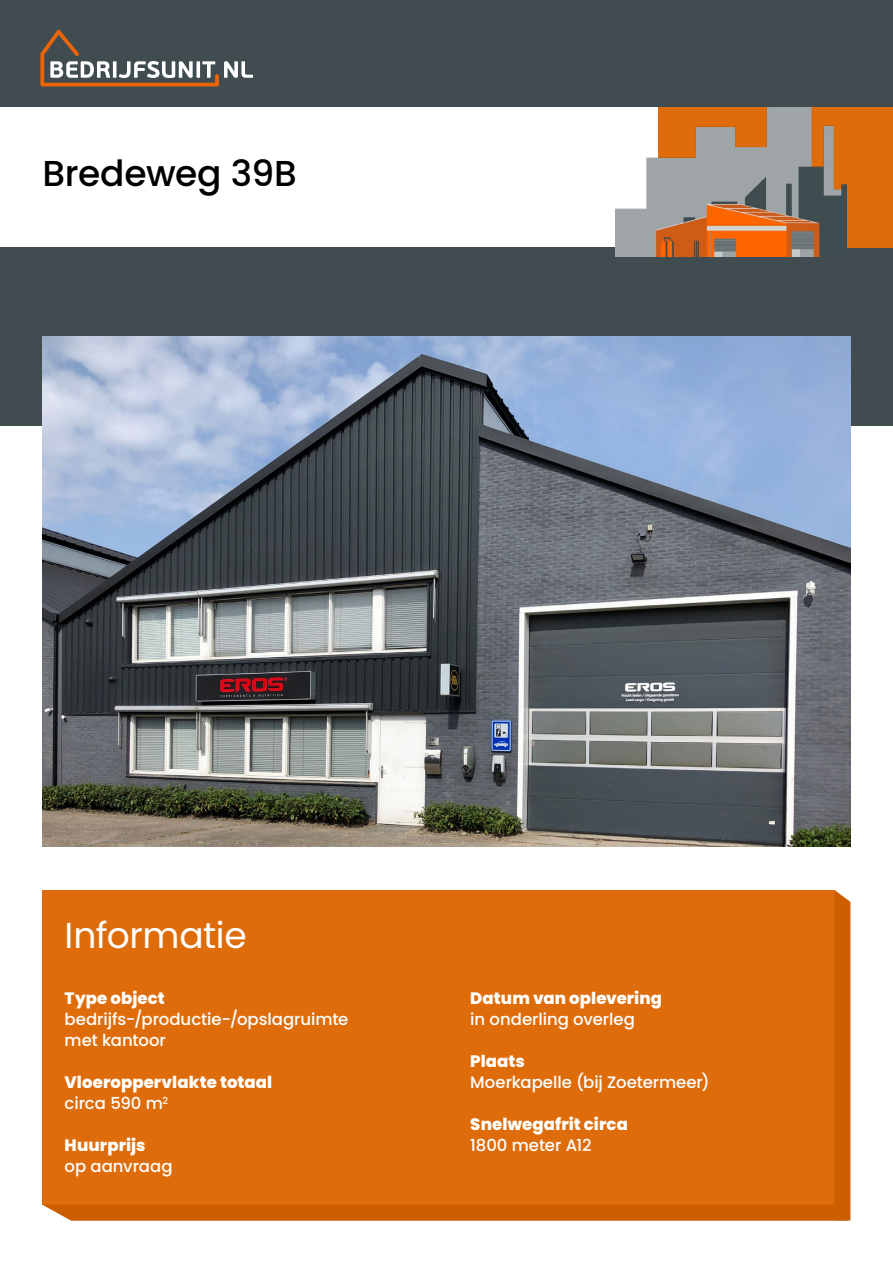
<style>
.page{position:relative;width:893px;height:1263px;background:#fff}
.page>*{position:absolute;margin:0;border:0;box-sizing:border-box;transform-origin:0 0}
.t1{font:500 36px "Poppins";letter-spacing:-.005em;color:#000}
.t2{font:36px "Poppins";letter-spacing:-.01em;color:#fff}
.t3{font:500 16.5px/21px "Poppins";color:#fff}
.t4{font:800 16.5px/21px "Poppins";letter-spacing:.005em;color:#fff}
.s1{font-weight:500}
</style>
<div class="page">
<div style="left:0;top:247px;width:893px;height:179px;background:#404c50"></div>
<img style="left:43px;top:337px;width:807px;height:510px">
<div style="left:658px;top:91px;width:235px;height:156px;background:#de6c0a"></div>
<img style="left:616px;top:106px;width:231px;height:151px">
<div style="left:0;top:0;width:893px;height:106px;background:#404c50"></div>
<svg style="left:40px;top:30px;width:213px;height:56px"></svg>
<svg style="left:42px;top:890px;width:808px;height:331px;background:#dc6b09"></svg>
<h1 class="t1" style="left:43px;top:152px;width:256px">Bredeweg 39B</h1>
<h1 class="t2" style="left:65px;top:915px;width:184px">Informatie</h1>
<p class="t4" style="left:65px;top:988px;width:102px">Type object</p>
<p class="t3" style="left:65px;top:1009px;width:285px">bedrijfs-/productie-/opslagruimte met kantoor</p>
<p class="t4" style="left:65px;top:1072px;width:209px">Vloeroppervlakte totaal <span class="s1">circa 590 m</span><sup>2</sup></p>
<p class="t4" style="left:65px;top:1135px;width:83px">Huurprijs</p>
<p class="t3" style="left:65px;top:1156px;width:109px">op aanvraag</p>
<p class="t4" style="left:470px;top:988px;width:193px">Datum van oplevering</p>
<p class="t3" style="left:470px;top:1009px;width:166px">in onderling overleg</p>
<p class="t4" style="left:470px;top:1051px;width:56px">Plaats</p>
<p class="t3" style="left:470px;top:1072px;width:241px">Moerkapelle (bij Zoetermeer)</p>
<p class="t4" style="left:470px;top:1114px;width:159px">Snelwegafrit circa</p>
<p class="t3" style="left:470px;top:1135px;width:123px">1800 meter A12</p>
</div>
